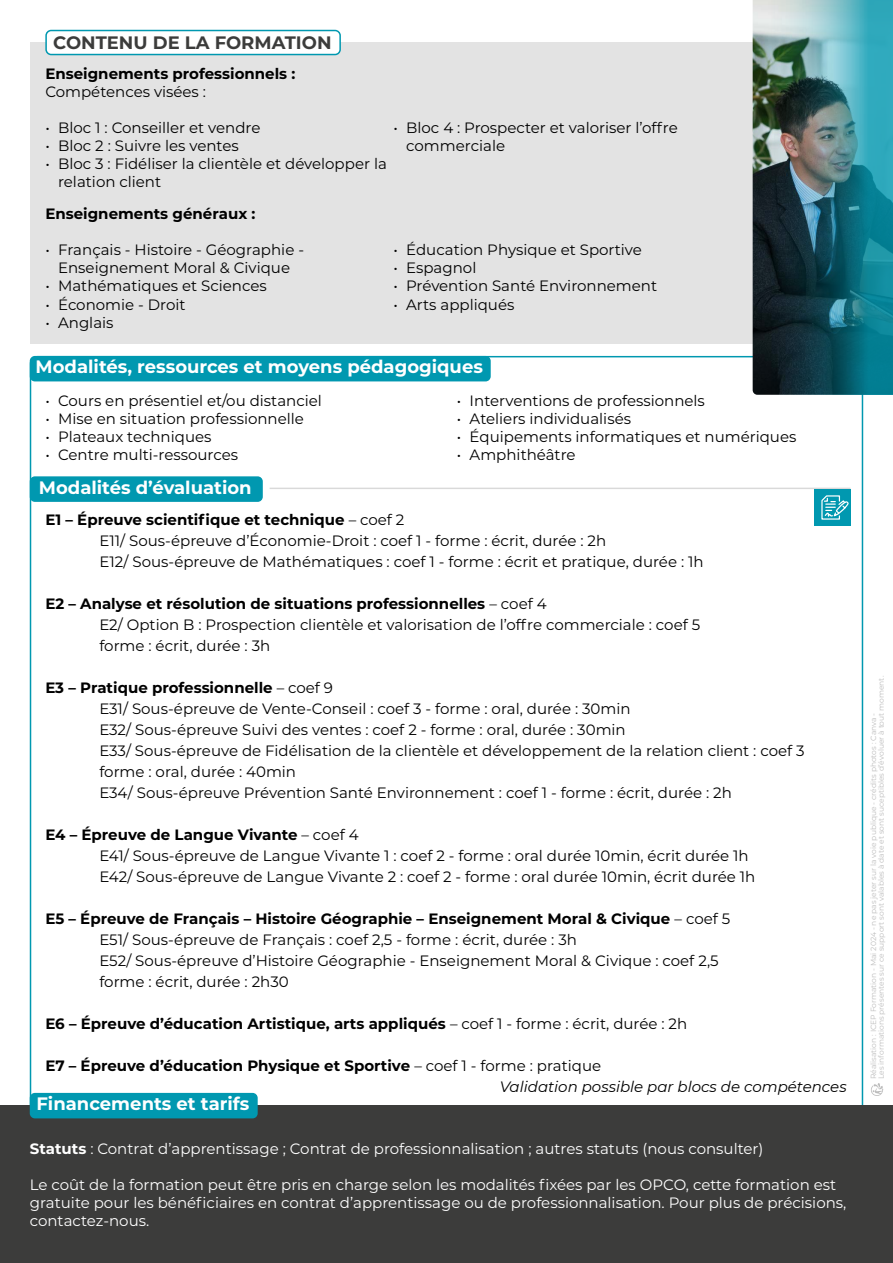
<style>
.page{position:relative;width:893px;height:1263px;background:#fff}
.page>*{position:absolute;margin:0;border:0;box-sizing:border-box;transform-origin:0 0}
.t1{font:700 18px "Montserrat";color:#fff}
.t2{font:700 18px "Montserrat";color:#3c3c3b}
.t3{font:15px/21px "Montserrat";color:#000}
.t4{font:15px/18px "Montserrat";color:#fff}
.t5{font:700 15px/21px "Montserrat";color:#000}
.t6{font:7.5px/7.5px "Montserrat";color:#bcbcbc}
.s1{font-weight:700}
.s2{font-weight:400}
.s3{font-weight:400;font-style:italic}
</style>
<div class="page">
<div style="left:30px;top:476px;width:233px;height:26px;background:#0098b0;border-radius:5px"></div>
<div style="left:30px;top:356px;width:461px;height:25px;background:#0098b0;border-radius:5px"></div>
<div style="left:0;top:1106px;width:893px;height:157px;background:#3c3c3b"></div>
<div style="left:30px;top:43px;width:833px;height:301px;background:#e3e3e3"></div>
<img style="left:753px;top:0;width:8px;height:395px">
<img style="left:761px;top:0;width:132px;height:395px">
<hr style="left:270px;top:488px;width:580px;height:1px;background:#000">
<div style="left:46px;top:31px;width:294px;height:24px;background:#fff;border-radius:5px"></div>
<div style="left:45px;top:30px;width:296px;height:25px;border:2px solid #0098b0;border-radius:5px"></div>
<div style="left:814px;top:489px;width:36px;height:36px;background:#0098b0"></div>
<svg style="left:821px;top:495px;width:28px;height:25px"></svg>
<div style="left:30px;top:1093px;width:228px;height:25px;background:#0098b0;border-radius:5px"></div>
<svg style="left:871px;top:1083px;width:13px;height:13px"></svg>
<p class="t2" style="left:53px;top:29px;width:280px">CONTENU DE LA FORMATION</p>
<p class="t5" style="left:45px;top:63px;width:252px">Enseignements professionnels :</p>
<p class="t3" style="left:45px;top:81px;width:162px">Compétences visées :</p>
<p class="t3" style="left:45px;top:117px;width:217px">• Bloc 1 : Conseiller et vendre</p>
<p class="t3" style="left:45px;top:135px;width:195px">• Bloc 2 : Suivre les ventes</p>
<p class="t3" style="left:58px;top:154px;width:330px;line-height:18px;text-indent:-13px">• Bloc 3 : Fidéliser la clientèle et développer la relation client</p>
<p class="t5" style="left:45px;top:203px;width:212px">Enseignements généraux :</p>
<p class="t3" style="left:45px;top:241px;width:260px;line-height:18px;text-align:center">• Français - Histoire - Géographie -<br>Enseignement Moral &amp; Civique</p>
<p class="t3" style="left:45px;top:275px;width:223px">• Mathématiques et Sciences</p>
<p class="t3" style="left:45px;top:293px;width:142px">• Économie - Droit</p>
<p class="t3" style="left:45px;top:311px;width:70px">• Anglais</p>
<p class="t3" style="left:406px;top:118px;width:273px;line-height:18px;text-indent:-13px">• Bloc 4 : Prospecter et valoriser l’offre commerciale</p>
<p class="t3" style="left:393px;top:239px;width:250px">• Éducation Physique et Sportive</p>
<p class="t3" style="left:393px;top:257px;width:84px">• Espagnol</p>
<p class="t3" style="left:393px;top:275px;width:265px">• Prévention Santé Environnement</p>
<p class="t3" style="left:393px;top:293px;width:123px">• Arts appliqués</p>
<p class="t1" style="left:36px;top:354px;width:449px">Modalités, ressources et moyens pédagogiques</p>
<p class="t3" style="left:45px;top:389px;width:278px">• Cours en présentiel et/ou distanciel</p>
<p class="t3" style="left:45px;top:407px;width:260px">• Mise en situation professionnelle</p>
<p class="t3" style="left:45px;top:425px;width:168px">• Plateaux techniques</p>
<p class="t3" style="left:45px;top:443px;width:194px">• Centre multi-ressources</p>
<p class="t3" style="left:457px;top:389px;width:250px">• Interventions de professionnels</p>
<p class="t3" style="left:457px;top:407px;width:176px">• Ateliers individualisés</p>
<p class="t3" style="left:457px;top:425px;width:341px">• Équipements informatiques et numériques</p>
<p class="t3" style="left:457px;top:443px;width:120px">• Amphithéâtre</p>
<p class="t1" style="left:39px;top:474px;width:214px">Modalités d’évaluation</p>
<p class="t3" style="left:99px;top:509px;width:606px;text-indent:-54px"><span class="s1">E1 – Épreuve scientifique et technique</span> – coef 2<br>E11/ Sous-épreuve d’Économie-Droit : coef 1 - forme : écrit, durée : 2h<br>E12/ Sous-épreuve de Mathématiques : coef 1 - forme : écrit et pratique, durée : 1h</p>
<p class="t3" style="left:99px;top:593px;width:602px;text-indent:-54px"><span class="s1">E2 – Analyse et résolution de situations professionnelles</span> – coef 4<br>E2/ Option B : Prospection clientèle et valorisation de l’offre commerciale : coef 5 forme : écrit, durée : 3h</p>
<p class="t3" style="left:99px;top:677px;width:707px;text-indent:-54px"><span class="s1">E3 – Pratique professionnelle</span> – coef 9<br>E31/ Sous-épreuve de Vente-Conseil : coef 3 - forme : oral, durée : 30min<br>E32/ Sous-épreuve Suivi des ventes : coef 2 - forme : oral, durée : 30min<br>E33/ Sous-épreuve de Fidélisation de la clientèle et développement de la relation client : coef 3 forme : oral, durée : 40min<br>E34/ Sous-épreuve Prévention Santé Environnement : coef 1 - forme : écrit, durée : 2h</p>
<p class="t3" style="left:99px;top:824px;width:658px;text-indent:-54px"><span class="s1">E4 – Épreuve de Langue Vivante</span> – coef 4<br>E41/ Sous-épreuve de Langue Vivante 1 : coef 2 - forme : oral durée 10min, écrit durée 1h<br>E42/ Sous-épreuve de Langue Vivante 2 : coef 2 - forme : oral durée 10min, écrit durée 1h</p>
<p class="t3" style="left:99px;top:908px;width:632px;text-indent:-54px"><span class="s1">E5 – Épreuve de Français – Histoire Géographie – Enseignement Moral &amp; Civique</span> – coef 5<br>E51/ Sous-épreuve de Français : coef 2,5 - forme : écrit, durée : 3h<br>E52/ Sous-épreuve d’Histoire Géographie - Enseignement Moral &amp; Civique : coef 2,5 forme : écrit, durée : 2h30</p>
<p class="t5" style="left:45px;top:1013px;width:643px">E6 – Épreuve d’éducation Artistique, arts appliqués <span class="s2">– coef 1 - forme : écrit, durée : 2h</span></p>
<p class="t5" style="left:500px;top:1055px;width:348px;text-indent:-455px">E7 – Épreuve d’éducation Physique et Sportive <span class="s2">– coef 1 - forme : pratique<br></span><span class="s3">Validation possible par blocs de compétences</span></p>
<p class="t1" style="left:37px;top:1091px;width:214px">Financements et tarifs</p>
<p class="t4" style="left:30px;top:1139px;width:735px"><span class="s1">Statuts</span> : Contrat d’apprentissage ; Contrat de professionnalisation ; autres statuts (nous consulter)</p>
<p class="t4" style="left:30px;top:1175px;width:818px">Le coût de la formation peut être pris en charge selon les modalités fixées par les OPCO, cette formation est gratuite pour les bénéficiaires en contrat d’apprentissage ou de professionnalisation. Pour plus de précisions, contactez-nous.</p>
<p class="t6" style="left:869px;top:1079px;width:405px;rotate:-90deg">Réalisation : ICEP Formation - Mai 2024 - ne pas jeter sur la voie publique - crédits photos : Canva -<br>Les informations présentes sur ce support sont valables à date et sont suceptibles d’évoluer à tout moment.</p>
</div>
